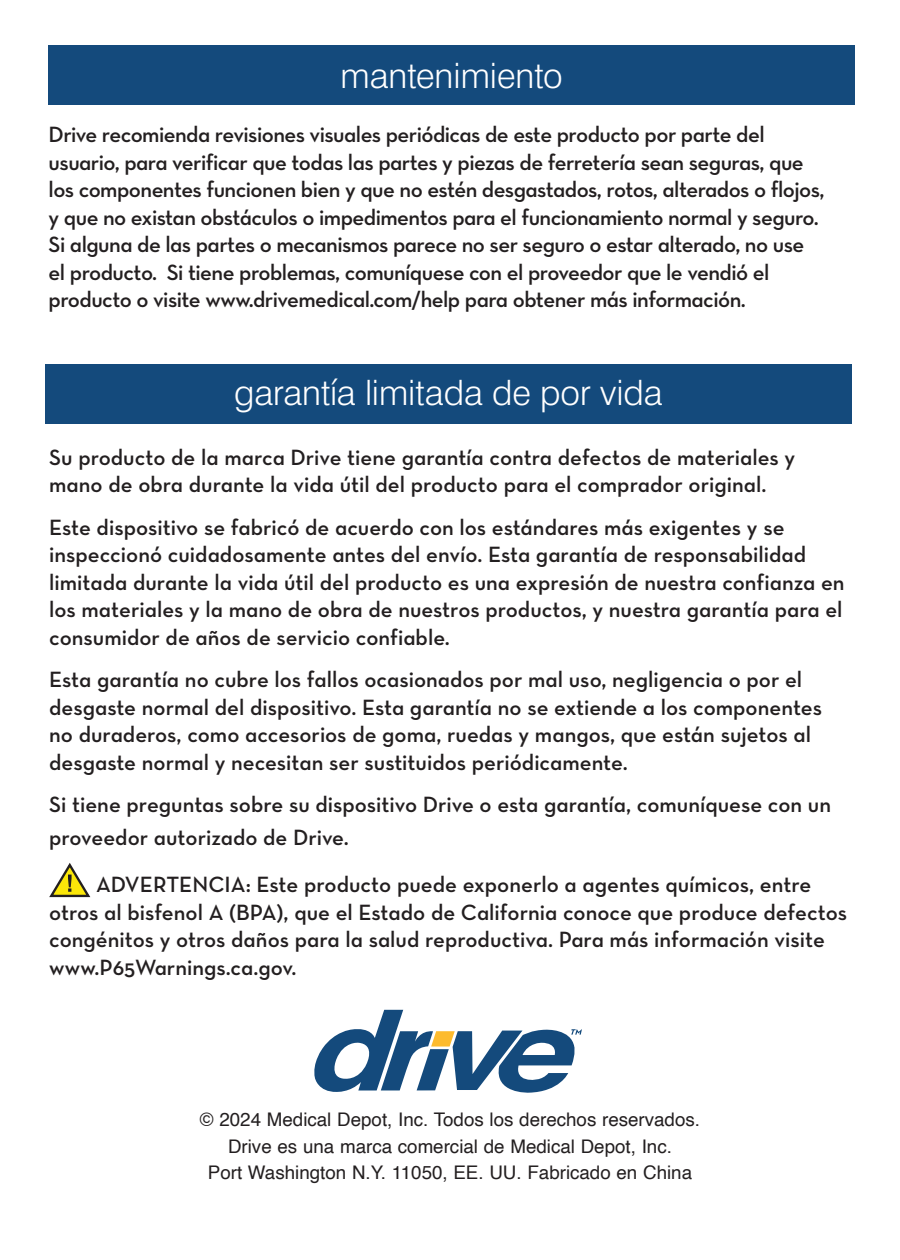
<style>
.page{position:relative;width:900px;height:1260px;background:#fff}
.page>*{position:absolute;margin:0;border:0;box-sizing:border-box;transform-origin:0 0}
.t1{font:300 35px "Swiss 721 BT";color:#fff}
.Copy_of_Normal{font:22.5px/27.5px "Neutraface Text Demi Alt";letter-spacing:-.005em;color:#231f20}
.Copy_of_Normal-2{font:22.5px/27.5px "Neutraface Text Demi Alt";letter-spacing:-.025em;color:#231f20}
.t2{font:18.75px "Helvetica";color:#231f20}
</style>
<div class="page">
<div style="left:45px;top:364px;width:807px;height:60px;background:#144a7c"></div>
<svg style="left:49px;top:863px;width:42px;height:35px"></svg>
<div style="left:48px;top:45px;width:807px;height:59px;background:#144a7c"></div>
<svg style="left:314px;top:1010px;width:268px;height:83px"></svg>
<p class="t1" style="left:341px;top:54px;width:224px">mantenimiento</p>
<p class="Copy_of_Normal-2" style="left:49px;top:121px;width:777px">Drive recomienda revisiones visuales periódicas de este producto por parte del usuario, para verificar que todas las partes y piezas de ferretería sean seguras, que los componentes funcionen bien y que no estén desgastados, rotos, alterados o flojos, y que no existan obstáculos o impedimentos para el funcionamiento normal y seguro.<br>Si alguna de las partes o mecanismos parece no ser seguro o estar alterado, no use el producto. Si tiene problemas, comuníquese con el proveedor que le vendió el producto o visite www.drivemedical.com/help para obtener más información.</p>
<p class="t1" style="left:234px;top:371px;width:430px">garantía limitada de por vida</p>
<p class="Copy_of_Normal" style="left:49px;top:443px;width:748px">Su producto de la marca Drive tiene garantía contra defectos de materiales y mano de obra durante la vida útil del producto para el comprador original.</p>
<p class="Copy_of_Normal" style="left:49px;top:513px;width:797px">Este dispositivo se fabricó de acuerdo con los estándares más exigentes y se inspeccionó cuidadosamente antes del envío. Esta garantía de responsabilidad limitada durante la vida útil del producto es una expresión de nuestra confianza en los materiales y la mano de obra de nuestros productos, y nuestra garantía para el consumidor de años de servicio confiable.</p>
<p class="Copy_of_Normal" style="left:49px;top:666px;width:774px">Esta garantía no cubre los fallos ocasionados por mal uso, negligencia o por el desgaste normal del dispositivo. Esta garantía no se extiende a los componentes no duraderos, como accesorios de goma, ruedas y mangos, que están sujetos al desgaste normal y necesitan ser sustituidos periódicamente.</p>
<p class="Copy_of_Normal" style="left:49px;top:788px;width:783px;line-height:32.5px">Si tiene preguntas sobre su dispositivo Drive o esta garantía, comuníquese con un proveedor autorizado de Drive.</p>
<p class="Copy_of_Normal" style="left:49px;top:871px;width:799px;text-indent:47px">ADVERTENCIA: Este producto puede exponerlo a agentes químicos, entre otros al bisfenol A (BPA), que el Estado de California conoce que produce defectos congénitos y otros daños para la salud reproductiva. Para más información visite www.P65Warnings.ca.gov.</p>
<p class="t2" style="left:200px;top:1105px;width:502px">© 2024 Medical Depot, Inc. Todos los derechos reservados.</p>
<p class="t2" style="left:228px;top:1132px;width:445px">Drive es una marca comercial de Medical Depot, Inc.</p>
<p class="t2" style="left:208px;top:1158px;width:486px">Port Washington N.Y. 11050, EE. UU. Fabricado en China</p>
</div>
